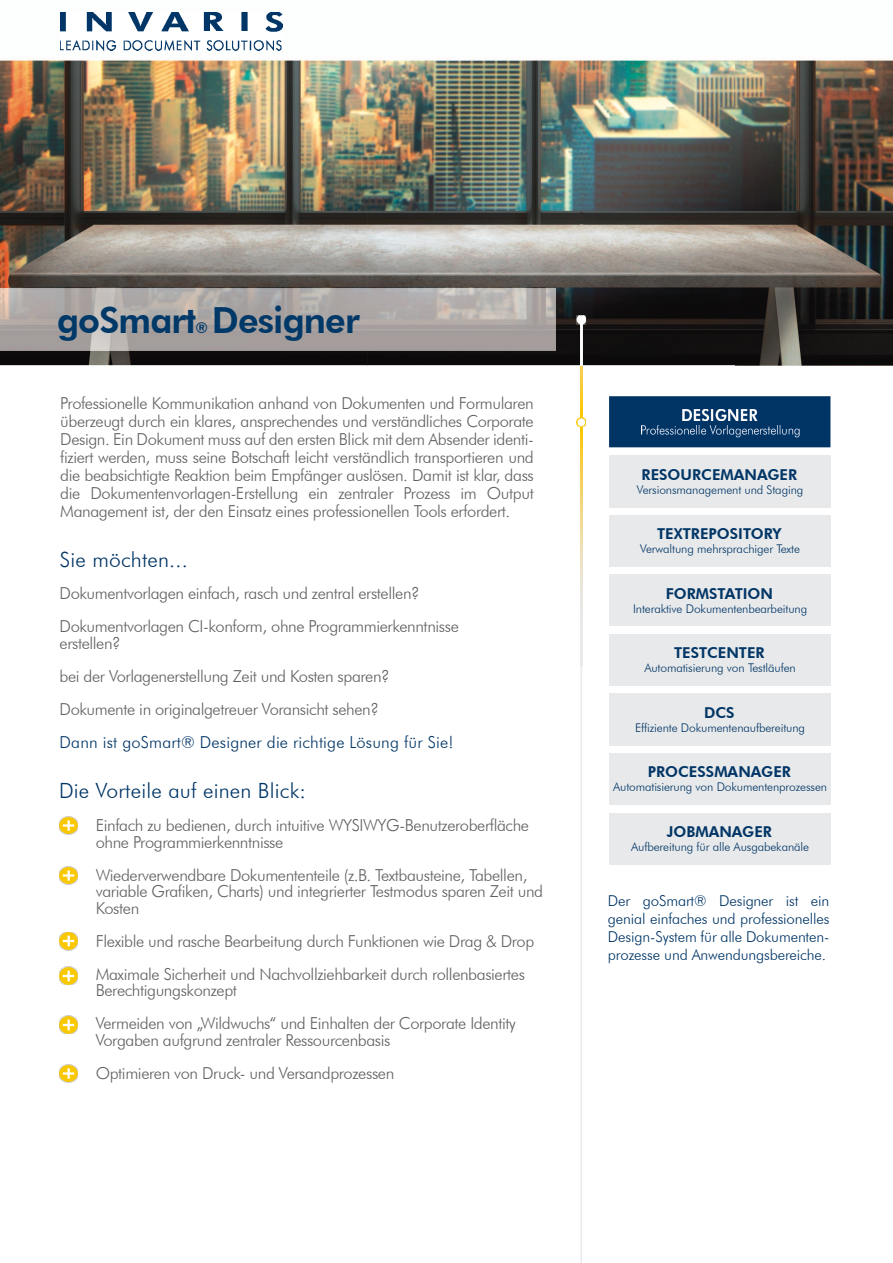
<style>
.page{position:relative;width:893px;height:1263px;background:#fff}
.page>*{position:absolute;margin:0;border:0;box-sizing:border-box;transform-origin:0 0}
.t1{font:800 36px "Futura BT";letter-spacing:-.025em;color:#003968}
.t2{font:300 21px "Futura BT";letter-spacing:.01em;color:#003566}
.t3{font:300 16.5px/33px "Futura BT";letter-spacing:-.025em;color:#606163}
.t4{font:300 16.5px "Futura BT";letter-spacing:.01em;color:#003566}
.t5{font:300 15px/18px "Futura BT";letter-spacing:-.01em;color:#003566;text-align:justify}
.t6{font:800 15px "Futura BT";color:#003566}
.t7{font:800 15px "Futura BT";color:#003968}
.t8{font:300 12px "Futura BT";letter-spacing:-.01em;color:#003566}
</style>
<div class="page">
<img style="left:0;top:14px;width:893px;height:1069px">
<img style="left:59px;top:816px;width:19px;height:18px">
<img style="left:59px;top:866px;width:19px;height:18px">
<img style="left:59px;top:932px;width:19px;height:18px">
<img style="left:59px;top:967px;width:19px;height:18px">
<img style="left:59px;top:1016px;width:19px;height:18px">
<img style="left:59px;top:1064px;width:19px;height:18px">
<div style="left:609px;top:694px;width:221px;height:51px;background:#e8e9ea"></div>
<div style="left:609px;top:396px;width:221px;height:51px;background:#003465"></div>
<img style="left:683px;top:409px;width:74px;height:12px">
<img style="left:641px;top:425px;width:158px;height:12px">
<div style="left:609px;top:813px;width:221px;height:51px;background:#e8e9ea"></div>
<div style="left:609px;top:634px;width:221px;height:51px;background:#e8e9ea"></div>
<div style="left:609px;top:753px;width:221px;height:51px;background:#e8e9ea"></div>
<div style="left:609px;top:515px;width:221px;height:51px;background:#e8e9ea"></div>
<div style="left:609px;top:456px;width:221px;height:51px;background:#e8e9ea"></div>
<div style="left:609px;top:575px;width:221px;height:51px;background:#e8e9ea"></div>
<img style="left:581px;top:666px;width:1px;height:597px">
<img style="left:581px;top:325px;width:1px;height:91px">
<img style="left:581px;top:427px;width:1px;height:239px">
<svg style="left:575px;top:416px;width:11px;height:11px"></svg>
<img style="left:581px;top:177px;width:1px;height:138px">
<img style="left:0;top:289px;width:555px;height:61px">
<svg style="left:577px;top:315px;width:9px;height:10px"></svg>
<img style="left:60px;top:12px;width:222px;height:38px">
<h1 class="t1" style="left:57px;top:298px;width:304px">goSmart Designer</h1>
<p class="t7" style="left:195px;top:318px;width:14px">®</p>
<p class="t3" style="left:60px;top:394px;width:475px;line-height:18px;text-align:justify">Professionelle Kommunikation anhand von Dokumenten und Formularen überzeugt durch ein klares, ansprechendes und verständliches Corporate Design. Ein Dokument muss auf den ersten Blick mit dem Absender identi&shy;fiziert werden, muss seine Botschaft leicht verständlich transportieren und die beabsichtigte Reaktion beim Empfänger auslösen. Damit ist klar, dass die Dokumentenvorlagen-Erstellung ein zentraler Prozess im Output Management ist, der den Einsatz eines professionellen Tools erfordert.</p>
<p class="t2" style="left:60px;top:546px;width:130px">Sie möchten...</p>
<p class="t3" style="left:60px;top:576px;width:401px">Dokumentvorlagen einfach, rasch und zentral erstellen?<br>Dokumentvorlagen CI-konform, ohne Programmierkenntnisse</p>
<p class="t3" style="left:60px;top:626px;width:332px">erstellen?<br>bei der Vorlagenerstellung Zeit und Kosten sparen?<br>Dokumente in originalgetreuer Voransicht sehen?</p>
<p class="t4" style="left:60px;top:732px;width:395px">Dann ist goSmart® Designer die richtige Lösung für Sie!</p>
<p class="t2" style="left:59px;top:777px;width:248px">Die Vorteile auf einen Blick:</p>
<p class="t3" style="left:96px;top:817px;width:435px;line-height:16.5px">Einfach zu bedienen, durch intuitive WYSIWYG-Benutzeroberfläche ohne Programmierkenntnisse</p>
<p class="t3" style="left:96px;top:866px;width:449px;line-height:16.5px">Wiederverwendbare Dokumententeile (z.B. Textbausteine, Tabellen, variable Grafiken, Charts) und integrierter Testmodus sparen Zeit und<br>Kosten</p>
<p class="t3" style="left:96px;top:924px;width:440px">Flexible und rasche Bearbeitung durch Funktionen wie Drag &amp; Drop<br>Maximale Sicherheit und Nachvollziehbarkeit durch rollenbasiertes</p>
<p class="t3" style="left:96px;top:974px;width:422px">Berechtigungskonzept<br>Vermeiden von „Wildwuchs“ und Einhalten der Corporate Identity</p>
<p class="t3" style="left:96px;top:1023px;width:300px">Vorgaben aufgrund zentraler Ressourcenbasis<br>Optimieren von Druck- und Versandprozessen</p>
<p class="t6" style="left:642px;top:465px;width:157px">RESOURCEMANAGER</p>
<p class="t8" style="left:637px;top:482px;width:168px">Versionsmanagement und Staging</p>
<p class="t6" style="left:657px;top:525px;width:126px">TEXTREPOSITORY</p>
<p class="t8" style="left:640px;top:542px;width:161px">Verwaltung mehrsprachiger Texte</p>
<p class="t6" style="left:666px;top:584px;width:109px">FORMSTATION</p>
<p class="t8" style="left:633px;top:601px;width:176px">Interaktive Dokumentenbearbeitung</p>
<p class="t6" style="left:674px;top:644px;width:92px">TESTCENTER</p>
<p class="t8" style="left:644px;top:661px;width:153px">Automatisierung von Testläufen</p>
<p class="t6" style="left:704px;top:703px;width:32px">DCS</p>
<p class="t8" style="left:635px;top:720px;width:171px">Effiziente Dokumentenaufbereitung</p>
<p class="t6" style="left:648px;top:763px;width:145px">PROCESSMANAGER</p>
<p class="t8" style="left:613px;top:780px;width:216px">Automatisierung von Dokumentenprozessen</p>
<p class="t6" style="left:667px;top:823px;width:107px">JOBMANAGER</p>
<p class="t8" style="left:631px;top:839px;width:180px">Aufbereitung für alle Ausgabekanäle</p>
<p class="t5" style="left:608px;top:891px;width:223px">Der goSmart® Designer ist ein genial einfaches und professionelles Design-System für alle Dokumenten&shy;prozesse und Anwendungsbereiche.</p>
</div>
